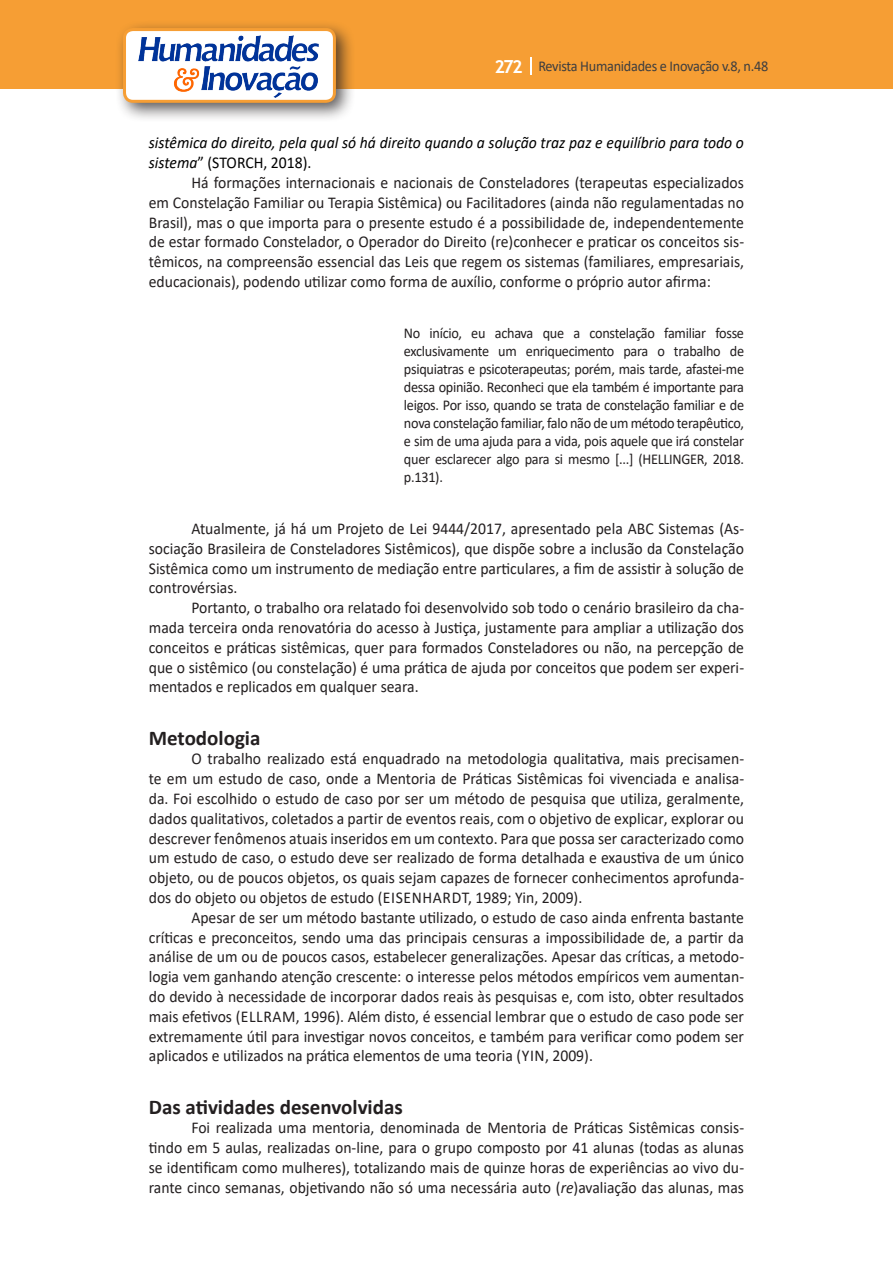
<style>
.page{position:relative;width:893px;height:1263px;background:#fff}
.page>*{position:absolute;margin:0;border:0;box-sizing:border-box;transform-origin:0 0}
.Titulo_2{font:700 21px "Calibri";color:#231f20}
.Texto{font:16.5px/19.8px "Calibri";color:#231f20;text-align:justify;scale:.95 1}
.Texto-2{font:italic 16.5px/19.8px "Calibri";color:#000;scale:.95 1}
.citacao{font:15px/18px "Calibri";letter-spacing:-.02em;color:#231f20;text-align:justify;scale:.95 1}
.t1{font:15px "Calibri";letter-spacing:-.02em;color:#3e3e3f;scale:.95 1}
.s1{font-family:"Trebuchet MS";font-weight:700;font-size:18px;color:#fff}
.s2{font-style:normal}
.s3{font-style:italic}
</style>
<div class="page">
<div style="left:0;top:0;width:893px;height:88px;background:#f69e34"></div>
<svg style="left:530px;top:57px;width:2px;height:18px"></svg>
<div style="left:115px;top:20px;width:241px;height:103px;background:#231f20;opacity:.75"></div>
<div style="left:125px;top:30px;width:209px;height:71px;background:#fff;border-radius:9px"></div>
<img style="left:138px;top:35px;width:181px;height:62px">
<div style="left:123px;top:28px;width:213px;height:75px;border:3px solid #f69e34;border-radius:9px"></div>
<p class="t1" style="left:495px;top:56px;width:290px"><span class="s1">272</span> Revista Humanidades e Inovação v.8, n.48</p>
<p class="Texto-2" style="left:149px;top:132px;width:628px">sistêmica do direito, pela qual só há direito quando a solução traz paz e equilíbrio para todo o sistema<span class="s2">” (STORCH, 2018).</span></p>
<p class="Texto" style="left:149px;top:172px;width:628px;text-indent:43px">Há formações internacionais e nacionais de Consteladores (terapeutas especializados em Constelação Familiar ou Terapia Sistêmica) ou Facilitadores (ainda não regulamentadas no Brasil), mas o que importa para o presente estudo é a possibilidade de, independentemente de estar formado Constelador, o Operador do Direito (re)conhecer e praticar os conceitos sis&shy;têmicos, na compreensão essencial das Leis que regem os sistemas (familiares, empresariais, educacionais), podendo utilizar como forma de auxílio, conforme o próprio autor afirma:</p>
<p class="citacao" style="left:404px;top:323px;width:360px">No início, eu achava que a constelação familiar fosse exclusivamente um enriquecimento para o trabalho de psiquiatras e psicoterapeutas; porém, mais tarde, afastei-me dessa opinião. Reconheci que ela também é importante para leigos. Por isso, quando se trata de constelação familiar e de nova constelação familiar, falo não de um método terapêutico, e sim de uma ajuda para a vida, pois aquele que irá constelar quer esclarecer algo para si mesmo [...] (HELLINGER, 2018. p.131).</p>
<p class="Texto" style="left:149px;top:518px;width:628px;text-indent:43px">Atualmente, já há um Projeto de Lei 9444/2017, apresentado pela ABC Sistemas (As&shy;sociação Brasileira de Consteladores Sistêmicos), que dispõe sobre a inclusão da Constelação Sistêmica como um instrumento de mediação entre particulares, a fim de assistir à solução de controvérsias.</p>
<p class="Texto" style="left:149px;top:597px;width:628px;text-indent:43px">Portanto, o trabalho ora relatado foi desenvolvido sob todo o cenário brasileiro da cha&shy;mada terceira onda renovatória do acesso à Justiça, justamente para ampliar a utilização dos conceitos e práticas sistêmicas, quer para formados Consteladores ou não, na percepção de que o sistêmico (ou constelação) é uma prática de ajuda por conceitos que podem ser experi&shy;mentados e replicados em qualquer seara.</p>
<p class="Titulo_2" style="left:149px;top:723px;width:113px">Metodologia</p>
<p class="Texto" style="left:149px;top:749px;width:628px;text-indent:43px">O trabalho realizado está enquadrado na metodologia qualitativa, mais precisamen&shy;te em um estudo de caso, onde a Mentoria de Práticas Sistêmicas foi vivenciada e analisa&shy;da. Foi escolhido o estudo de caso por ser um método de pesquisa que utiliza, geralmente, dados qualitativos, coletados a partir de eventos reais, com o objetivo de explicar, explorar ou descrever fenômenos atuais inseridos em um contexto. Para que possa ser caracterizado como um estudo de caso, o estudo deve ser realizado de forma detalhada e exaustiva de um único objeto, ou de poucos objetos, os quais sejam capazes de fornecer conhecimentos aprofunda&shy;dos do objeto ou objetos de estudo (EISENHARDT, 1989; Yin, 2009).</p>
<p class="Texto" style="left:149px;top:907px;width:628px;text-indent:43px">Apesar de ser um método bastante utilizado, o estudo de caso ainda enfrenta bastante críticas e preconceitos, sendo uma das principais censuras a impossibilidade de, a partir da análise de um ou de poucos casos, estabelecer generalizações. Apesar das críticas, a metodo&shy;logia vem ganhando atenção crescente: o interesse pelos métodos empíricos vem aumentan&shy;do devido à necessidade de incorporar dados reais às pesquisas e, com isto, obter resultados mais efetivos (ELLRAM, 1996). Além disto, é essencial lembrar que o estudo de caso pode ser extremamente útil para investigar novos conceitos, e também para verificar como podem ser aplicados e utilizados na prática elementos de uma teoria (YIN, 2009).</p>
<p class="Titulo_2" style="left:149px;top:1092px;width:255px">Das atividades desenvolvidas</p>
<p class="Texto" style="left:149px;top:1118px;width:628px;text-indent:43px">Foi realizada uma mentoria, denominada de Mentoria de Práticas Sistêmicas consis&shy;tindo em 5 aulas, realizadas on-line, para o grupo composto por 41 alunas (todas as alunas se identificam como mulheres), totalizando mais de quinze horas de experiências ao vivo du&shy;rante cinco semanas, objetivando não só uma necessária auto (<span class="s3">re</span>)avaliação das alunas, mas</p>
</div>
